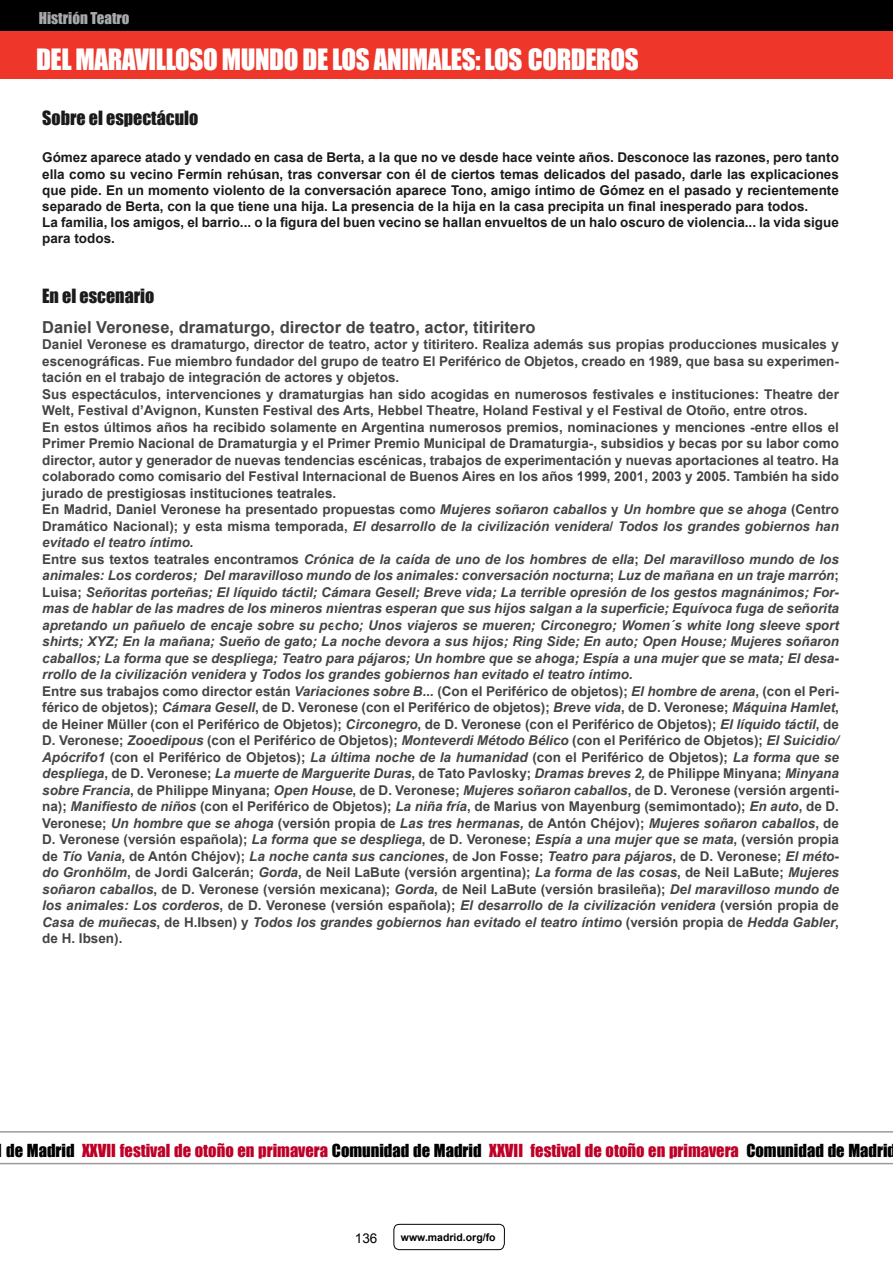
<style>
.page{position:relative;width:893px;height:1263px;background:#fff}
.page>*{position:absolute;margin:0;border:0;box-sizing:border-box;transform-origin:0 0}
.t1{font:27px "Impact";letter-spacing:-.015em;color:#fff}
.t2{font:18px "Impact";color:#000}
.t3{font:16.5px "Impact";color:#be0027}
.t4{font:700 16.5px "Arial";color:#2f2f30}
.t5{font:15px "Impact";color:#a7a9ac}
.t6{font:700 13.5px/16.5px "Arial";color:#2f2f30}
.t7{font:700 13.5px/16.2px "Arial";color:#000}
.t8{font:13.5px "Arial";color:#000}
.t9{font:700 10.5px "Arial";color:#000}
.s1{font-style:italic}
.s2{color:#000}
</style>
<div class="page">
<svg style="left:393px;top:1223px;width:112px;height:27px"></svg>
<div style="left:0;top:0;width:893px;height:40px;background:#000"></div>
<div style="left:0;top:31px;width:893px;height:48px;background:#ee362b"></div>
<hr style="left:0;top:1131px;width:893px;height:1px;background:#000">
<hr style="left:0;top:1163px;width:893px;height:1px;background:#000">
<p class="t5" style="left:39px;top:6px;width:92px">Histrión Teatro</p>
<h1 class="t1" style="left:36px;top:38px;width:604px">DEL MARAVILLOSO MUNDO DE LOS ANIMALES: LOS CORDEROS</h1>
<h2 class="t2" style="left:42px;top:104px;width:158px">Sobre el espectáculo</h2>
<p class="t7" style="left:42px;top:150px;width:798px">Gómez aparece atado y vendado en casa de Berta, a la que no ve desde hace veinte años. Desconoce las razones, pero tanto ella como su vecino Fermín rehúsan, tras conversar con él de ciertos temas delicados del pasado, darle las explicaciones que pide. En un momento violento de la conversación aparece Tono, amigo íntimo de Gómez en el pasado y recientemente separado de Berta, con la que tiene una hija. La presencia de la hija en la casa precipita un final inesperado para todos.<br>La familia, los amigos, el barrio... o la figura del buen vecino se hallan envueltos de un halo oscuro de violencia... la vida sigue para todos.</p>
<h2 class="t2" style="left:42px;top:282px;width:114px">En el escenario</h2>
<p class="t4" style="left:42px;top:316px;width:495px">Daniel Veronese, dramaturgo, director de teatro, actor, titiritero</p>
<p class="t6" style="left:42px;top:337px;width:798px">Daniel Veronese es dramaturgo, director de teatro, actor y titiritero. Realiza además sus propias producciones musicales y escenográficas. Fue miembro fundador del grupo de teatro El Periférico de Objetos, creado en 1989, que basa su experimen&shy;tación en el trabajo de integración de actores y objetos.<br>Sus espectáculos, intervenciones y dramaturgias han sido acogidas en numerosos festivales e instituciones: Theatre der Welt, Festival d’Avignon, Kunsten Festival des Arts, Hebbel Theatre, Holand Festival y el Festival de Otoño, entre otros.<br>En estos últimos años ha recibido solamente en Argentina numerosos premios, nominaciones y menciones -entre ellos el Primer Premio Nacional de Dramaturgia y el Primer Premio Municipal de Dramaturgia-, subsidios y becas por su labor como director, autor y generador de nuevas tendencias escénicas, trabajos de experimentación y nuevas aportaciones al teatro. Ha colaborado como comisario del Festival Internacional de Buenos Aires en los años 1999, 2001, 2003 y 2005. También ha sido jurado de prestigiosas instituciones teatrales.<br>En Madrid, Daniel Veronese ha presentado propuestas como <span class="s1">Mujeres soñaron caballos</span> y <span class="s1">Un hombre que se ahoga</span> (Centro Dramático Nacional); y esta misma temporada, <span class="s1">El desarrollo de la civilización venidera</span>/ <span class="s1">Todos los grandes gobiernos han evitado el teatro íntimo.<br></span>Entre sus textos teatrales encontramos <span class="s1">Crónica de la caída de uno de los hombres de ella</span>; <span class="s1">Del maravilloso mundo de los animales: Los corderos; Del maravilloso mundo de los animales: conversación nocturna</span>; <span class="s1">Luz de mañana en un traje marrón</span>; Luisa; <span class="s1">Señoritas porteñas; El líquido táctil; Cámara Gesell; Breve vida; La terrible opresión de los gestos magnánimos; For&shy;mas de hablar de las madres de los mineros mientras esperan que sus hijos salgan a la superficie; Equívoca fuga de señorita apretando un pañuelo de encaje sobre su pecho; Unos viajeros se mueren; Circonegro; Women´s white long sleeve sport shirts; XYZ; En la mañana; Sueño de gato; La noche devora a sus hijos; Ring Side; En auto; Open House; Mujeres soñaron caballos; La forma que se despliega; Teatro para pájaros; Un hombre que se ahoga; Espía a una mujer que se mata; El desa&shy;rrollo de la civilización venidera</span> y <span class="s1">Todos los grandes gobiernos han evitado el teatro íntimo.<br></span>Entre sus trabajos como director están <span class="s1">Variaciones sobre B...</span> (Con el Periférico de objetos); <span class="s1">El hombre de arena</span>, (con el Peri&shy;férico de objetos); <span class="s1">Cámara Gesell</span>, de D. Veronese (con el Periférico de objetos); <span class="s1">Breve vida</span>, de D. Veronese; <span class="s1">Máquina Hamlet</span>, de Heiner Müller (con el Periférico de Objetos); <span class="s1">Circonegro</span>, de D. Veronese (con el Periférico de Objetos); <span class="s1">El líquido táctil</span>, de D. Veronese; <span class="s1">Zooedipous</span> (con el Periférico de Objetos); <span class="s1">Monteverdi Método Bélico</span> (con el Periférico de Objetos); <span class="s1">El Suicidio/ Apócrifo1</span> (con el Periférico de Objetos); <span class="s1">La última noche de la humanidad</span> (con el Periférico de Objetos); <span class="s1">La forma que se despliega</span>, de D. Veronese; <span class="s1">La muerte de Marguerite Duras</span>, de Tato Pavlosky; <span class="s1">Dramas breves 2,</span> de Philippe Minyana; <span class="s1">Minyana sobre Francia</span>, de Philippe Minyana; <span class="s1">Open House</span>, de D. Veronese; <span class="s1">Mujeres soñaron caballos</span>, de D. Veronese (versión argenti&shy;na); <span class="s1">Manifiesto de niños</span> (con el Periférico de Objetos); <span class="s1">La niña fría</span>, de Marius von Mayenburg (semimontado); <span class="s1">En auto</span>, de D.<br>Veronese; <span class="s1">Un hombre que se ahoga</span> (versión propia de <span class="s1">Las tres hermanas,</span> de Antón Chéjov); <span class="s1">Mujeres soñaron caballos</span>, de D. Veronese (versión española); <span class="s1">La forma que se despliega</span>, de D. Veronese; <span class="s1">Espía a una mujer que se mata</span>, (versión propia de <span class="s1">Tío Vania</span>, de Antón Chéjov); <span class="s1">La noche canta sus canciones</span>, de Jon Fosse; <span class="s1">Teatro para pájaros</span>, de D. Veronese; <span class="s1">El méto&shy;do Gronhölm</span>, de Jordi Galcerán; <span class="s1">Gorda</span>, de Neil LaBute (versión argentina); <span class="s1">La forma de las cosas</span>, de Neil LaBute; <span class="s1">Mujeres soñaron caballos</span>, de D. Veronese (versión mexicana); <span class="s1">Gorda</span>, de Neil LaBute (versión brasileña); <span class="s1">Del maravilloso mundo de los animales: Los corderos</span>, de D. Veronese (versión española); <span class="s1">El desarrollo de la civilización venidera</span> (versión propia de <span class="s1">Casa de muñecas</span>, de H.Ibsen) y <span class="s1">Todos los grandes gobiernos han evitado el teatro íntimo</span> (versión propia de <span class="s1">Hedda Gabler</span>, de H. Ibsen).</p>
<p class="t3" style="left:6px;top:1137px;width:891px"><span class="s2">de Madrid</span> XXVII festival de otoño en primavera <span class="s2">Comunidad de Madrid</span> XXVII festival de otoño en primavera <span class="s2">Comunidad de Madrid</span></p>
<p class="t8" style="left:355px;top:1229px;width:24px">136</p>
<p class="t9" style="left:401px;top:1230px;width:96px">www.madrid.org/fo</p>
</div>
